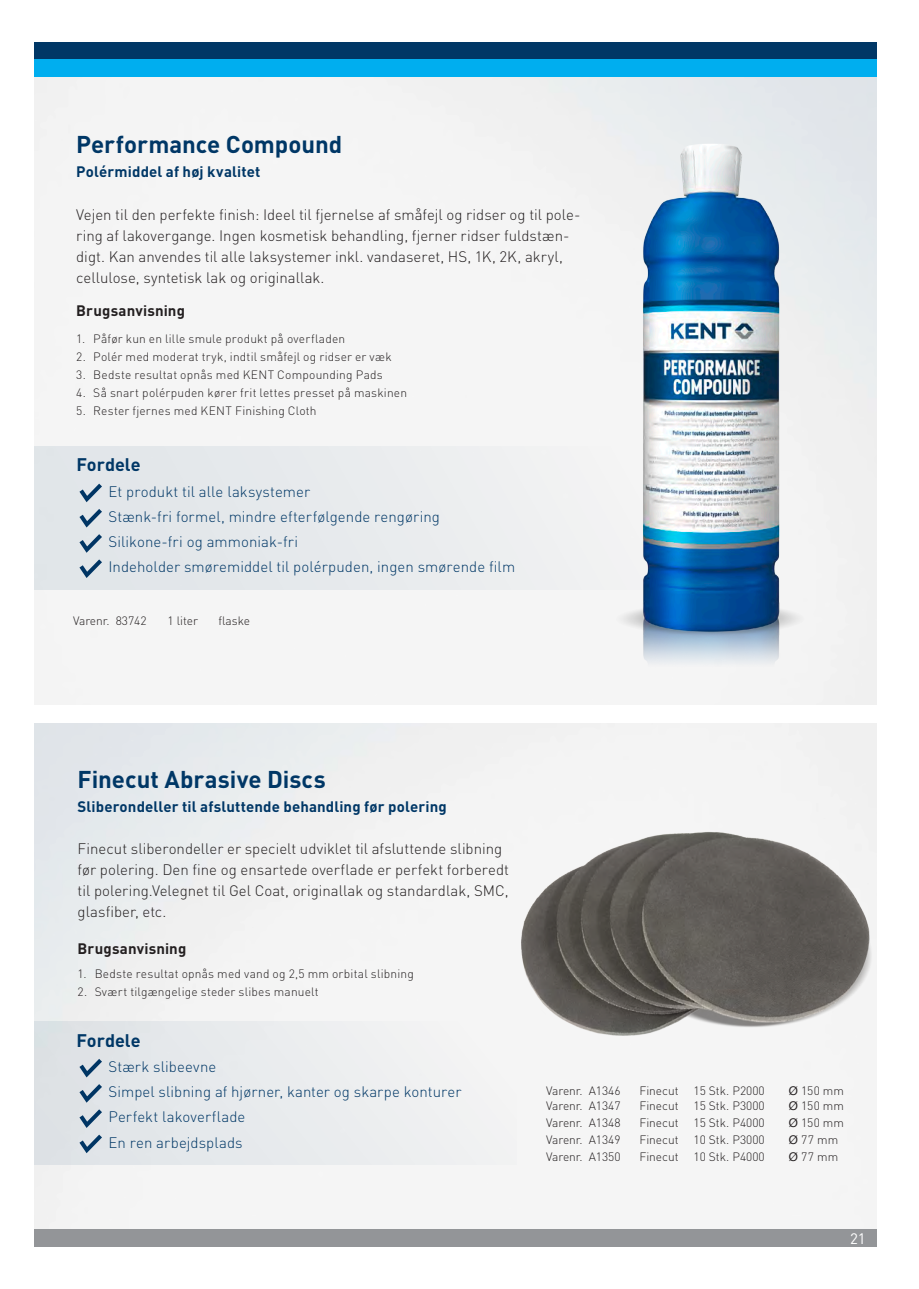
<style>
.page{position:relative;width:919px;height:1289px;background:#fff}
.page>*{position:absolute;margin:0;border:0;box-sizing:border-box;transform-origin:0 0}
.t1{font:700 24px "DIN";color:#003766}
.t2{font:700 18px "DIN";color:#003766}
.t3{font:300 15px/21px "DIN";color:#231f20}
.t4{font:300 15px/25.2px "DIN";letter-spacing:.005em;color:#003766}
.t5{font:700 15px "DIN Pro";letter-spacing:.01em;color:#003766}
.t6{font:700 15px "DIN";letter-spacing:.01em;color:#231f20}
.t7{font:15px "DIN Pro";color:#fff}
.t8{font:300 12px "DIN";letter-spacing:.015em;color:#231f20}
.s1{font-family:"Helvetica Neue";font-weight:400}
</style>
<div class="page">
<img style="left:465px;top:117px;width:412px;height:607px">
<div style="left:34px;top:1020px;width:482px;height:144px;background:#e9ecee"></div>
<svg style="left:79px;top:1058px;width:23px;height:19px"></svg>
<svg style="left:79px;top:1084px;width:23px;height:18px"></svg>
<svg style="left:79px;top:1109px;width:23px;height:18px"></svg>
<svg style="left:79px;top:1134px;width:23px;height:19px"></svg>
<svg style="left:34px;top:446px;width:680px;height:143px;fill:#e7eaed"></svg>
<svg style="left:79px;top:483px;width:23px;height:19px"></svg>
<svg style="left:79px;top:509px;width:23px;height:18px"></svg>
<svg style="left:79px;top:534px;width:23px;height:18px"></svg>
<svg style="left:79px;top:559px;width:23px;height:19px"></svg>
<img style="left:502px;top:806px;width:375px;height:257px">
<div style="left:34px;top:42px;width:842px;height:18px;background:#003766"></div>
<div style="left:34px;top:1229px;width:842px;height:17px;background:#939598"></div>
<div style="left:34px;top:60px;width:842px;height:17px;background:#00aeef"></div>
<h1 class="t1" style="left:76px;top:129px;width:267px">Performance Compound</h1>
<p class="t5" style="left:76px;top:162px;width:186px">Polérmiddel af høj kvalitet</p>
<p class="t3" style="left:76px;top:203px;width:505px">Vejen til den perfekte finish: Ideel til fjernelse af småfejl og ridser og til pole&shy;ring af lakovergange. Ingen kosmetisk behandling, fjerner ridser fuldstæn&shy;digt. Kan anvendes til alle laksystemer inkl. vandaseret, HS, 1K, 2K, akryl, cellulose, syntetisk lak og originallak.</p>
<p class="t6" style="left:76px;top:301px;width:110px">Brugsanvisning</p>
<p class="t8" style="left:76px;top:331px;width:270px">1. Påfør kun en lille smule produkt på overfladen</p>
<p class="t8" style="left:76px;top:349px;width:317px">2. Polér med moderat tryk, indtil småfejl og ridser er væk</p>
<p class="t8" style="left:76px;top:367px;width:308px">3. Bedste resultat opnås med KENT Compounding Pads</p>
<p class="t8" style="left:76px;top:385px;width:332px">4. Så snart polérpuden kører frit lettes presset på maskinen</p>
<p class="t8" style="left:76px;top:403px;width:242px">5. Rester fjernes med KENT Finishing Cloth</p>
<h2 class="t2" style="left:77px;top:453px;width:66px">Fordele</h2>
<p class="t4" style="left:108px;top:478px;width:408px">Et produkt til alle laksystemer<br>Stænk-fri formel, mindre efterfølgende rengøring Silikone-fri og ammoniak-fri<br>Indeholder smøremiddel til polérpuden, ingen smørende film</p>
<p class="t8" style="left:73px;top:613px;width:75px">Varenr. 83742</p>
<p class="t8" style="left:167px;top:613px;width:32px">1 liter</p>
<p class="t8" style="left:218px;top:613px;width:33px">flaske</p>
<h1 class="t1" style="left:78px;top:763px;width:249px">Finecut Abrasive Discs</h1>
<p class="t5" style="left:78px;top:796px;width:370px">Sliberondeller til afsluttende behandling før polering</p>
<p class="t3" style="left:78px;top:837px;width:433px">Finecut sliberondeller er specielt udviklet til afsluttende slibning før polering. Den fine og ensartede overflade er perfekt forberedt til polering.Velegnet til Gel Coat, originallak og standardlak, SMC, glasfiber, etc.</p>
<p class="t6" style="left:78px;top:938px;width:110px">Brugsanvisning</p>
<p class="t8" style="left:78px;top:966px;width:338px">1. Bedste resultat opnås med vand og 2,5 mm orbital slibning</p>
<p class="t8" style="left:78px;top:984px;width:242px">2. Svært tilgængelige steder slibes manuelt</p>
<h2 class="t2" style="left:77px;top:1028px;width:66px">Fordele</h2>
<p class="t4" style="left:108px;top:1053px;width:354px">Stærk slibeevne<br>Simpel slibning af hjørner, kanter og skarpe konturer<br>Perfekt lakoverflade<br>En ren arbejdsplads</p>
<p class="t8" style="left:546px;top:1082px;width:76px">Varenr. A1346</p>
<p class="t8" style="left:639px;top:1082px;width:127px">Finecut 15 Stk. P2000</p>
<p class="t8" style="left:788px;top:1082px;width:57px"><span class="s1">Ø</span> 150 mm</p>
<p class="t8" style="left:546px;top:1098px;width:76px">Varenr. A1347</p>
<p class="t8" style="left:639px;top:1098px;width:127px">Finecut 15 Stk. P3000</p>
<p class="t8" style="left:788px;top:1098px;width:57px"><span class="s1">Ø</span> 150 mm</p>
<p class="t8" style="left:546px;top:1115px;width:76px">Varenr. A1348</p>
<p class="t8" style="left:639px;top:1115px;width:127px">Finecut 15 Stk. P4000</p>
<p class="t8" style="left:788px;top:1115px;width:57px"><span class="s1">Ø</span> 150 mm</p>
<p class="t8" style="left:546px;top:1132px;width:76px">Varenr. A1349</p>
<p class="t8" style="left:639px;top:1132px;width:127px">Finecut 10 Stk. P3000</p>
<p class="t8" style="left:788px;top:1132px;width:51px"><span class="s1">Ø</span> 77 mm</p>
<p class="t8" style="left:546px;top:1149px;width:76px">Varenr. A1350</p>
<p class="t8" style="left:639px;top:1149px;width:127px">Finecut 10 Stk. P4000</p>
<p class="t8" style="left:788px;top:1149px;width:51px"><span class="s1">Ø</span> 77 mm</p>
<p class="t7" style="left:850px;top:1227px;width:17px">21</p>
</div>
